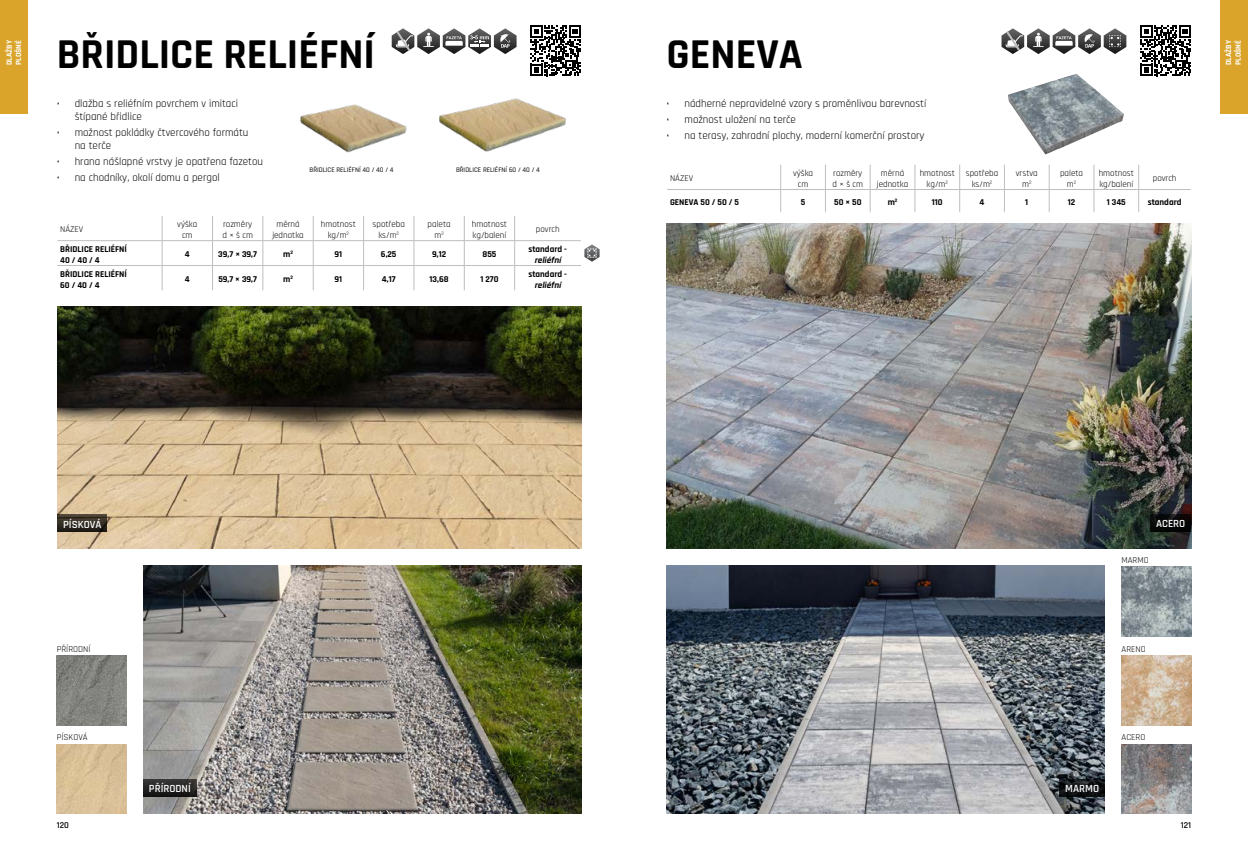
<style>
.page{position:relative;width:1248px;height:842px;background:#fff}
.page>*{position:absolute;margin:0;border:0;box-sizing:border-box;transform-origin:0 0}
.t1{font:700 43px "Rajdhani";color:#000}
.t2{font:11px/13.2px "Rajdhani";color:#000}
.t3{font:600 11px "Rajdhani";color:#fff}
.t4{font:9px/10.8px "Rajdhani";color:#000;text-align:center}
.t5{font:700 9px/10.8px "Rajdhani";color:#000}
.t6{font:italic 700 9px "Rajdhani";color:#000}
.t7{font:600 9px "Rajdhani";color:#000}
.t8{font:700 8px/9.6px "Rajdhani";color:#fff}
.t9{font:500 7px "Rajdhani";color:#000}
</style>
<div class="page">
<img style="left:300px;top:104px;width:107px;height:49px">
<img style="left:439px;top:98px;width:127px;height:54px">
<img style="left:143px;top:566px;width:438px;height:248px">
<img style="left:57px;top:307px;width:524px;height:242px">
<svg style="left:530px;top:25px;width:51px;height:51px"></svg>
<hr style="left:57px;top:240px;width:105px;height:1px;background:#bcbec0">
<hr style="left:162px;top:240px;width:50px;height:1px;background:#bcbec0">
<hr style="left:212px;top:240px;width:51px;height:1px;background:#bcbec0">
<hr style="left:263px;top:240px;width:50px;height:1px;background:#bcbec0">
<hr style="left:313px;top:240px;width:50px;height:1px;background:#bcbec0">
<hr style="left:363px;top:240px;width:51px;height:1px;background:#bcbec0">
<hr style="left:414px;top:240px;width:50px;height:1px;background:#bcbec0">
<hr style="left:464px;top:240px;width:50px;height:1px;background:#bcbec0">
<hr style="left:514px;top:240px;width:67px;height:1px;background:#bcbec0">
<hr style="left:57px;top:265px;width:105px;height:1px;background:#bcbec0">
<hr style="left:162px;top:265px;width:50px;height:1px;background:#bcbec0">
<svg style="left:162px;top:216px;width:1px;height:74px"></svg>
<hr style="left:212px;top:265px;width:51px;height:1px;background:#bcbec0">
<svg style="left:212px;top:216px;width:1px;height:74px"></svg>
<hr style="left:263px;top:265px;width:50px;height:1px;background:#bcbec0">
<svg style="left:263px;top:216px;width:1px;height:74px"></svg>
<hr style="left:313px;top:265px;width:50px;height:1px;background:#bcbec0">
<svg style="left:313px;top:216px;width:1px;height:74px"></svg>
<hr style="left:363px;top:265px;width:51px;height:1px;background:#bcbec0">
<svg style="left:363px;top:216px;width:1px;height:74px"></svg>
<hr style="left:414px;top:265px;width:50px;height:1px;background:#bcbec0">
<svg style="left:414px;top:216px;width:1px;height:74px"></svg>
<hr style="left:464px;top:265px;width:50px;height:1px;background:#bcbec0">
<svg style="left:464px;top:216px;width:1px;height:74px"></svg>
<hr style="left:514px;top:265px;width:67px;height:1px;background:#bcbec0">
<svg style="left:514px;top:216px;width:1px;height:74px"></svg>
<svg style="left:584px;top:244px;width:15px;height:18px"></svg>
<svg style="left:143px;top:779px;width:53px;height:18px"></svg>
<svg style="left:57px;top:514px;width:50px;height:18px"></svg>
<img style="left:57px;top:744px;width:69px;height:70px">
<img style="left:57px;top:655px;width:69px;height:70px">
<img style="left:1008px;top:74px;width:115px;height:80px">
<img style="left:666px;top:566px;width:438px;height:248px">
<img style="left:666px;top:224px;width:525px;height:325px">
<svg style="left:1140px;top:25px;width:51px;height:51px"></svg>
<svg style="left:780px;top:165px;width:1px;height:47px"></svg>
<svg style="left:825px;top:165px;width:1px;height:47px"></svg>
<svg style="left:869px;top:165px;width:1px;height:47px"></svg>
<svg style="left:914px;top:165px;width:1px;height:47px"></svg>
<svg style="left:959px;top:165px;width:1px;height:47px"></svg>
<svg style="left:1004px;top:165px;width:1px;height:47px"></svg>
<svg style="left:1048px;top:165px;width:1px;height:47px"></svg>
<svg style="left:1093px;top:165px;width:1px;height:47px"></svg>
<svg style="left:1138px;top:165px;width:1px;height:47px"></svg>
<hr style="left:667px;top:189px;width:113px;height:1px;background:#bcbec0">
<hr style="left:780px;top:189px;width:45px;height:1px;background:#bcbec0">
<hr style="left:825px;top:189px;width:45px;height:1px;background:#bcbec0">
<hr style="left:870px;top:189px;width:44px;height:1px;background:#bcbec0">
<hr style="left:914px;top:189px;width:45px;height:1px;background:#bcbec0">
<hr style="left:959px;top:189px;width:45px;height:1px;background:#bcbec0">
<hr style="left:1004px;top:189px;width:45px;height:1px;background:#bcbec0">
<hr style="left:1049px;top:189px;width:44px;height:1px;background:#bcbec0">
<hr style="left:1093px;top:189px;width:45px;height:1px;background:#bcbec0">
<hr style="left:1138px;top:189px;width:52px;height:1px;background:#bcbec0">
<svg style="left:1059px;top:779px;width:45px;height:18px"></svg>
<svg style="left:1150px;top:514px;width:40px;height:17px"></svg>
<svg style="left:1001px;top:28px;width:125px;height:26px"></svg>
<img style="left:1121px;top:567px;width:69px;height:69px">
<img style="left:1121px;top:744px;width:69px;height:70px">
<img style="left:1121px;top:655px;width:69px;height:70px">
<svg style="left:391px;top:28px;width:125px;height:26px"></svg>
<div style="left:0;top:0;width:28px;height:114px;background:#d9a429"></div>
<div style="left:1219px;top:0;width:28px;height:114px;background:#d9a429"></div>
<h1 class="t1" style="left:57px;top:28px;width:320px">BŘIDLICE RELIÉFNÍ</h1>
<p class="t2" style="left:75px;top:97px;width:165px;text-indent:-18px">• dlažba s reliéfním povrchem v imitaci štípané břidlice</p>
<p class="t2" style="left:75px;top:126px;width:175px;text-indent:-18px">• možnost pokládky čtvercového formátu na terče</p>
<p class="t2" style="left:57px;top:156px;width:208px">• hrana nášlapné vrstvy je opatřena fazetou</p>
<p class="t2" style="left:57px;top:172px;width:164px">• na chodníky, okolí domu a pergol</p>
<p class="t8" style="left:5px;top:65px;width:27px;rotate:-90deg">DLAŽBY<br>PLOŠNÉ</p>
<p class="t8" style="left:1223px;top:65px;width:27px;rotate:-90deg">DLAŽBY<br>PLOŠNÉ</p>
<h1 class="t1" style="left:666px;top:28px;width:138px">GENEVA</h1>
<p class="t2" style="left:666px;top:97px;width:261px">• nádherné nepravidelné vzory s proměnlivou barevností</p>
<p class="t2" style="left:666px;top:113px;width:131px">• možnost uložení na terče</p>
<p class="t2" style="left:666px;top:129px;width:259px">• na terasy, zahradní plochy, moderní komerční prostory</p>
<p class="t4" style="left:670px;top:173px;width:25px">NÁZEV</p>
<p class="t4" style="left:793px;top:168px;width:22px">výška cm</p>
<p class="t4" style="left:832px;top:168px;width:32px;text-align:left">rozměry d × š cm</p>
<p class="t4" style="left:876px;top:168px;width:33px">měrná jednotka</p>
<p class="t4" style="left:919px;top:168px;width:37px">hmotnost kg/m<sup>2</sup></p>
<p class="t4" style="left:965px;top:168px;width:34px">spotřeba ks/m<sup>2</sup></p>
<p class="t4" style="left:1015px;top:168px;width:23px">vrstva m<sup>2</sup></p>
<p class="t4" style="left:1059px;top:168px;width:25px">paleta m<sup>2</sup></p>
<p class="t4" style="left:1098px;top:168px;width:37px;text-align:left">hmotnost kg/balení</p>
<p class="t4" style="left:1152px;top:173px;width:25px">povrch</p>
<p class="t5" style="left:670px;top:197px;width:71px">GENEVA 50 / 50 / 5</p>
<p class="t5" style="left:800px;top:197px;width:6px">5</p>
<p class="t5" style="left:834px;top:197px;width:29px">50 × 50</p>
<p class="t5" style="left:887px;top:197px;width:11px">m<sup>2</sup></p>
<p class="t5" style="left:931px;top:197px;width:12px">110</p>
<p class="t5" style="left:979px;top:197px;width:6px">4</p>
<p class="t5" style="left:1025px;top:197px;width:5px">1</p>
<p class="t5" style="left:1067px;top:197px;width:9px">12</p>
<p class="t5" style="left:1106px;top:197px;width:20px">1 345</p>
<p class="t5" style="left:1147px;top:197px;width:35px">standard</p>
<p class="t9" style="left:309px;top:166px;width:86px">BŘIDLICE RELIÉFNÍ 40 / 40 / 4</p>
<p class="t9" style="left:456px;top:166px;width:85px">BŘIDLICE RELIÉFNÍ 60 / 40 / 4</p>
<p class="t4" style="left:60px;top:224px;width:25px">NÁZEV</p>
<p class="t4" style="left:177px;top:219px;width:22px">výška cm</p>
<p class="t4" style="left:222px;top:219px;width:32px;text-align:left">rozměry d × š cm</p>
<p class="t4" style="left:272px;top:219px;width:33px">měrná jednotka</p>
<p class="t4" style="left:321px;top:219px;width:37px">hmotnost kg/m<sup>2</sup></p>
<p class="t4" style="left:372px;top:219px;width:34px">spotřeba ks/m<sup>2</sup></p>
<p class="t4" style="left:427px;top:219px;width:25px">paleta m<sup>2</sup></p>
<p class="t4" style="left:472px;top:219px;width:37px;text-align:left">hmotnost kg/balení</p>
<p class="t4" style="left:536px;top:224px;width:25px">povrch</p>
<p class="t5" style="left:60px;top:244px;width:68px">BŘIDLICE RELIÉFNÍ<br>40 / 40 / 4</p>
<p class="t5" style="left:185px;top:249px;width:6px">4</p>
<p class="t5" style="left:218px;top:249px;width:40px">39,7 × 39,7</p>
<p class="t5" style="left:283px;top:249px;width:11px">m<sup>2</sup></p>
<p class="t5" style="left:334px;top:249px;width:9px">91</p>
<p class="t5" style="left:381px;top:249px;width:17px">6,25</p>
<p class="t5" style="left:432px;top:249px;width:16px">9,12</p>
<p class="t5" style="left:482px;top:249px;width:15px">855</p>
<p class="t5" style="left:528px;top:244px;width:40px">standard -</p>
<p class="t6" style="left:534px;top:254px;width:30px">reliéfní</p>
<p class="t5" style="left:60px;top:269px;width:68px">BŘIDLICE RELIÉFNÍ<br>60 / 40 / 4</p>
<p class="t5" style="left:185px;top:274px;width:6px">4</p>
<p class="t5" style="left:218px;top:274px;width:40px">59,7 × 39,7</p>
<p class="t5" style="left:283px;top:274px;width:11px">m<sup>2</sup></p>
<p class="t5" style="left:334px;top:274px;width:9px">91</p>
<p class="t5" style="left:382px;top:274px;width:15px">4,17</p>
<p class="t5" style="left:429px;top:274px;width:21px">13,68</p>
<p class="t5" style="left:480px;top:274px;width:20px">1 270</p>
<p class="t5" style="left:528px;top:269px;width:40px">standard -</p>
<p class="t6" style="left:534px;top:279px;width:30px">reliéfní</p>
<p class="t3" style="left:63px;top:517px;width:40px">PÍSKOVÁ</p>
<p class="t3" style="left:1155px;top:517px;width:31px">ACERO</p>
<p class="t4" style="left:1121px;top:555px;width:29px">MARMO</p>
<p class="t4" style="left:57px;top:644px;width:35px">PŘÍRODNÍ</p>
<p class="t4" style="left:1121px;top:644px;width:26px">ARENO</p>
<p class="t4" style="left:57px;top:732px;width:32px">PÍSKOVÁ</p>
<p class="t4" style="left:1121px;top:732px;width:25px">ACERO</p>
<p class="t3" style="left:149px;top:782px;width:43px">PŘÍRODNÍ</p>
<p class="t3" style="left:1065px;top:782px;width:35px">MARMO</p>
<p class="t7" style="left:57px;top:819px;width:14px">120</p>
<p class="t7" style="left:1180px;top:819px;width:12px">121</p>
</div>
